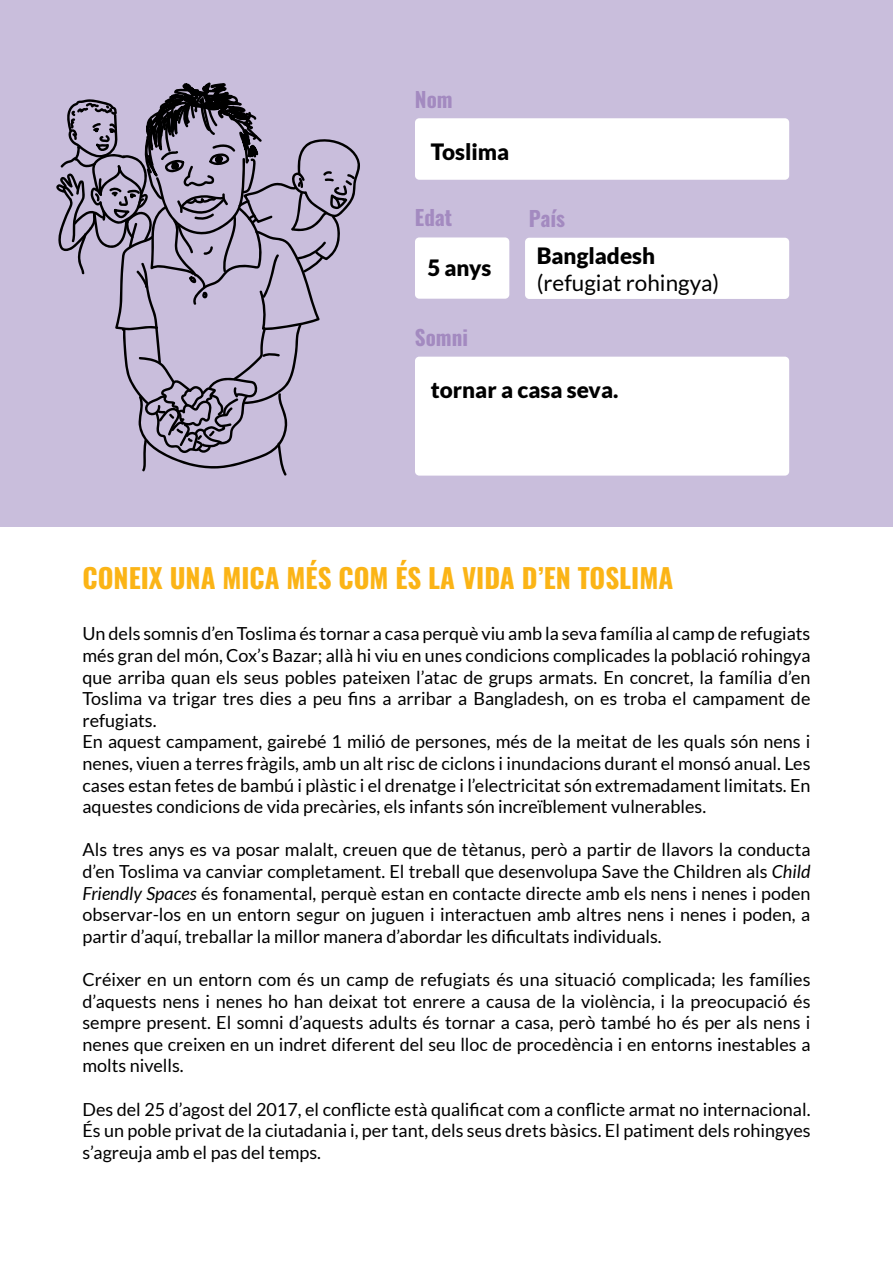
<style>
.page{position:relative;width:893px;height:1263px;background:#fff}
.page>*{position:absolute;margin:0;border:0;box-sizing:border-box;transform-origin:0 0}
.t1{font:27px "Oswald";color:#fbb416}
.t2{font:900 22.5px "Lato";color:#000}
.t3{font:22.5px/27px "Lato";color:#000}
.t4{font:21px "Oswald";color:#a38ac0}
.t5{font:18px/21.6px "Lato";color:#000;text-align:justify}
.s1{font-weight:900}
.s2{font-style:italic}
</style>
<div class="page">
<div style="left:0;top:0;width:893px;height:526px;background:#c9bedc"></div>
<div style="left:415px;top:118px;width:374px;height:62px;background:#fff;border-radius:4px"></div>
<div style="left:415px;top:237px;width:94px;height:62px;background:#fff;border-radius:4px"></div>
<div style="left:525px;top:238px;width:264px;height:61px;background:#fff;border-radius:4px"></div>
<div style="left:415px;top:357px;width:374px;height:119px;background:#fff;border-radius:4px"></div>
<svg style="left:56px;top:82px;width:304px;height:394px"></svg>
<p class="t4" style="left:415px;top:80px;width:39px">Nom</p>
<p class="t2" style="left:431px;top:138px;width:80px">Toslima</p>
<p class="t4" style="left:415px;top:199px;width:39px">Edat</p>
<p class="t4" style="left:529px;top:199px;width:38px">País</p>
<p class="t2" style="left:427px;top:254px;width:66px">5 anys</p>
<p class="t4" style="left:415px;top:318px;width:54px">Somni</p>
<p class="t3" style="left:537px;top:242px;width:184px"><span class="s1">Bangladesh </span>(refugiat rohingya)</p>
<p class="t2" style="left:431px;top:377px;width:189px">tornar a casa seva.</p>
<p class="t1" style="left:82px;top:554px;width:592px">CONEIX UNA MICA MÉS COM ÉS LA VIDA D’EN TOSLIMA</p>
<p class="t5" style="left:82px;top:623px;width:729px">Un dels somnis d’en Toslima és tornar a casa perquè viu amb la seva família al camp de refugiats més gran del món, Cox’s Bazar; allà hi viu en unes condicions complicades la població rohingya que arriba quan els seus pobles pateixen l’atac de grups armats. En concret, la família d’en Toslima va trigar tres dies a peu fins a arribar a Bangladesh, on es troba el campament de refugiats.</p>
<p class="t5" style="left:82px;top:731px;width:729px">En aquest campament, gairebé 1 milió de persones, més de la meitat de les quals són nens i nenes, viuen a terres fràgils, amb un alt risc de ciclons i inundacions durant el monsó anual. Les cases estan fetes de bambú i plàstic i el drenatge i l’electricitat són extremadament limitats. En aquestes condicions de vida precàries, els infants són increïblement vulnerables.</p>
<p class="t5" style="left:82px;top:839px;width:729px">Als tres anys es va posar malalt, creuen que de tètanus, però a partir de llavors la conducta d’en Toslima va canviar completament. El treball que desenvolupa Save the Children als <span class="s2">Child Friendly Spaces</span> és fonamental, perquè estan en contacte directe amb els nens i nenes i poden observar-los en un entorn segur on juguen i interactuen amb altres nens i nenes i poden, a partir d’aquí, treballar la millor manera d’abordar les dificultats individuals.</p>
<p class="t5" style="left:82px;top:969px;width:729px">Créixer en un entorn com és un camp de refugiats és una situació complicada; les famílies d’aquests nens i nenes ho han deixat tot enrere a causa de la violència, i la preocupació és sempre present. El somni d’aquests adults és tornar a casa, però també ho és per als nens i nenes que creixen en un indret diferent del seu lloc de procedència i en entorns inestables a molts nivells.</p>
<p class="t5" style="left:82px;top:1098px;width:730px">Des del 25 d’agost del 2017, el conflicte està qualificat com a conflicte armat no internacional.<br>És un poble privat de la ciutadania i, per tant, dels seus drets bàsics. El patiment dels rohingyes s’agreuja amb el pas del temps.</p>
</div>
